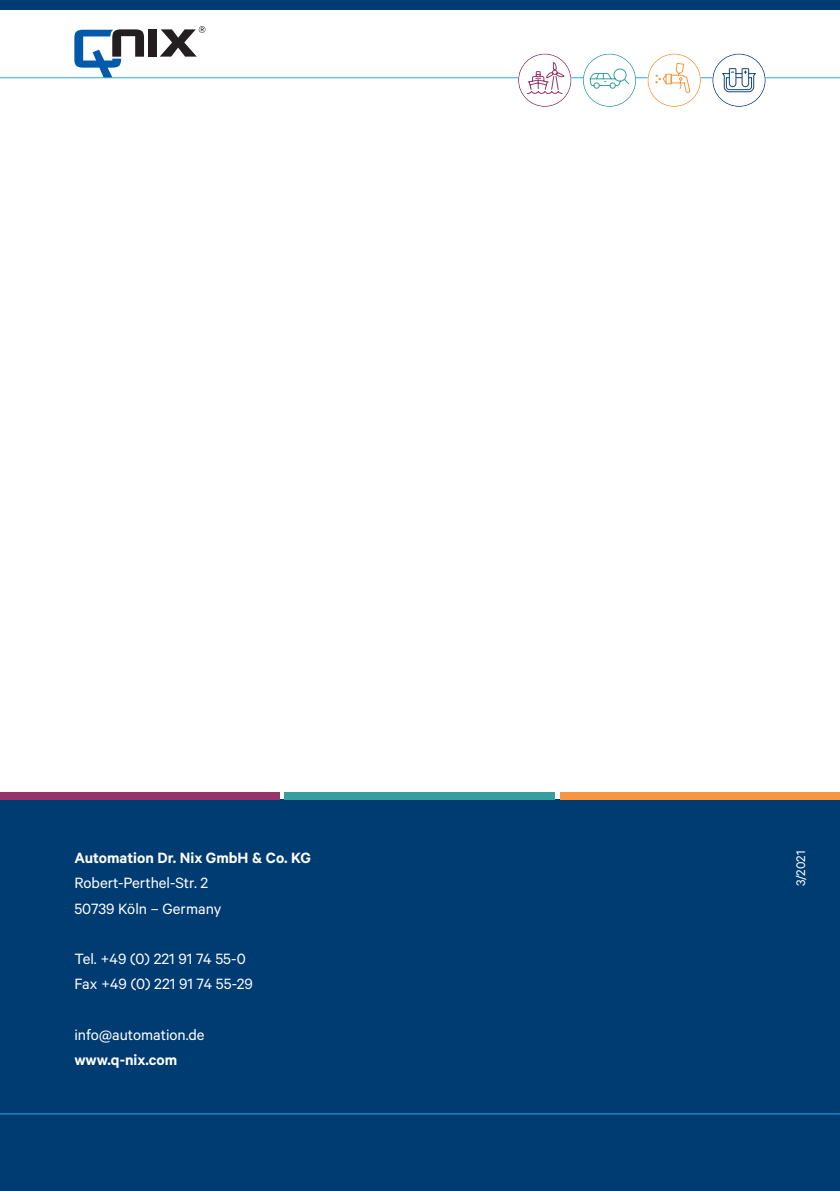
<style>
.page{position:relative;width:840px;height:1191px;background:#fff}
.page>*{position:absolute;margin:0;border:0;box-sizing:border-box;transform-origin:0 0}
.t1{font:16.8px/25.2px "Calibre";color:#fff}
.t2{font:600 16.8px "Calibre";color:#fff}
.t3{font:14px "Calibre";color:#fff}
</style>
<div class="page">
<hr style="left:0;top:77px;width:839px;height:1px;background:#24aae1">
<div style="left:148px;top:29px;width:9px;height:28px;background:#231f20"></div>
<svg style="left:160px;top:26px;width:45px;height:31px"></svg>
<svg style="left:74px;top:29px;width:70px;height:48px"></svg>
<div style="left:0;top:0;width:839px;height:10px;background:#003c72"></div>
<div style="left:518px;top:54px;width:53px;height:53px;background:#fff;border-radius:50%"></div>
<div style="left:518px;top:54px;width:53px;height:53px;border:1px solid #94366c;border-radius:50%"></div>
<svg style="left:526px;top:62px;width:38px;height:32px"></svg>
<div style="left:647px;top:54px;width:53px;height:53px;background:#fff;border-radius:50%"></div>
<div style="left:647px;top:54px;width:53px;height:53px;border:1px solid #f79641;border-radius:50%"></div>
<svg style="left:655px;top:62px;width:35px;height:36px"></svg>
<div style="left:582px;top:54px;width:53px;height:53px;background:#fff;border-radius:50%"></div>
<div style="left:582px;top:54px;width:53px;height:53px;border:1px solid #359f9f;border-radius:50%"></div>
<svg style="left:589px;top:68px;width:40px;height:21px"></svg>
<div style="left:712px;top:54px;width:53px;height:53px;background:#fff;border-radius:50%"></div>
<div style="left:712px;top:54px;width:53px;height:53px;border:1px solid #13457b;border-radius:50%"></div>
<svg style="left:722px;top:68px;width:33px;height:24px"></svg>
<div style="left:0;top:800px;width:839px;height:391px;background:#003c72"></div>
<hr style="left:0;top:1113px;width:839px;height:1px;background:#24aae1">
<div style="left:0;top:792px;width:279px;height:8px;background:#94366c"></div>
<div style="left:285px;top:792px;width:269px;height:8px;background:#359f9f"></div>
<div style="left:560px;top:792px;width:279px;height:8px;background:#f79641"></div>
<p class="t2" style="left:74px;top:848px;width:238px">Automation Dr. Nix GmbH &amp; Co. KG</p>
<p class="t1" style="left:74px;top:870px;width:148px">Robert-Perthel-Str. 2<br>50739 Köln – Germany</p>
<p class="t1" style="left:74px;top:945px;width:180px">Tel. +49 (0) 221 91 74 55-0<br>Fax +49 (0) 221 91 74 55-29</p>
<p class="t1" style="left:74px;top:1021px;width:132px">info@automation.de</p>
<p class="t2" style="left:74px;top:1049px;width:104px">www.q-nix.com</p>
<p class="t3" style="left:792px;top:886px;width:37px;rotate:-90deg">3/2021</p>
</div>
